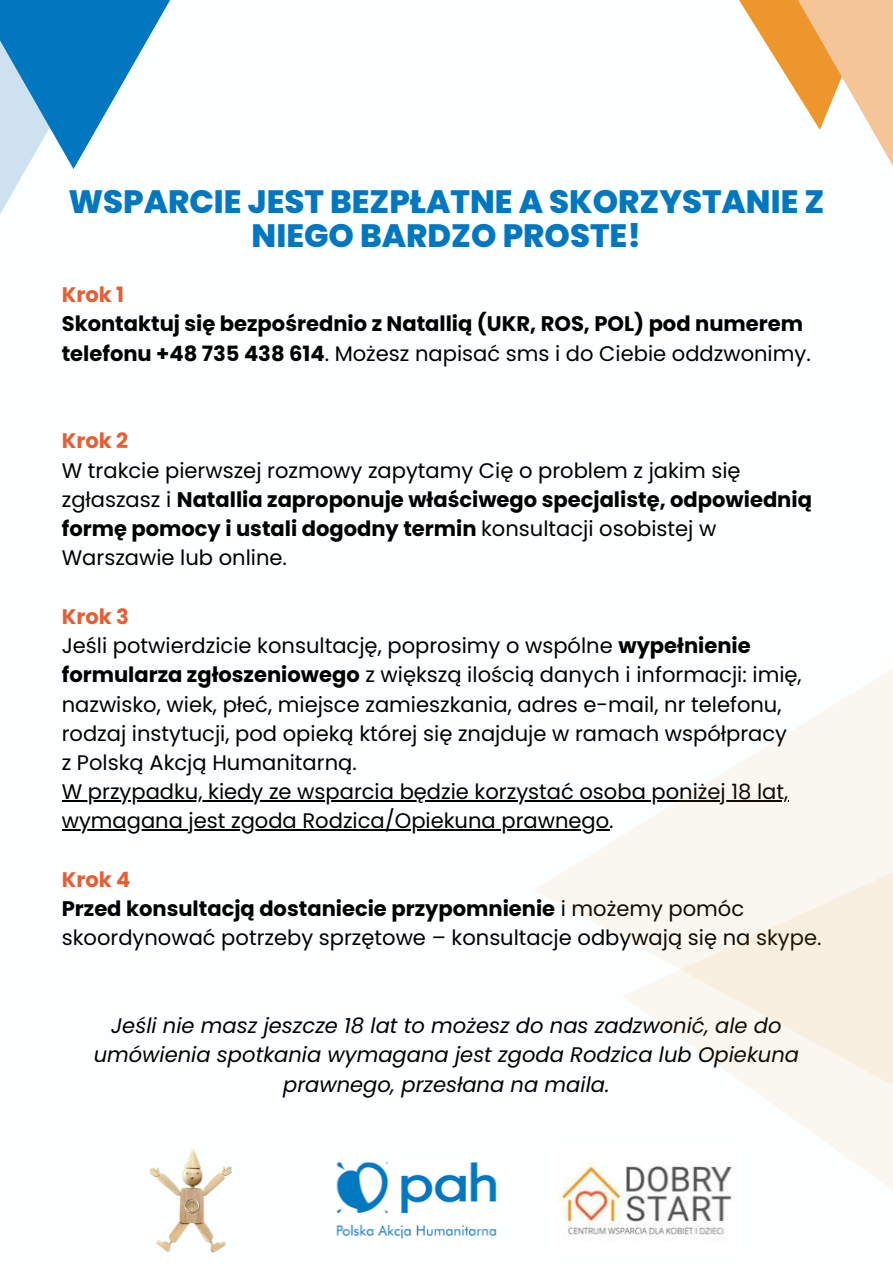
<style>
.page{position:relative;width:893px;height:1264px;background:#fff}
.page>*{position:absolute;margin:0;border:0;box-sizing:border-box;transform-origin:0 0}
.t1{font:800 32.25px/33.8px "Poppins";color:#0177c0;text-align:center}
.t2{font:21px/29.2px "Poppins";color:#000}
.t3{font:italic 21px/29.2px "Poppins";color:#000;text-align:center}
.t4{font:700 21px/29.2px "Poppins";color:#000}
.t5{font:700 21px "Poppins";color:#e75e35}
.s1{font-weight:400}
.s2{font-weight:700}
</style>
<div class="page">
<div style="left:0;top:0;width:892px;height:1262px;background:#fbffff"></div>
<svg style="left:0;top:169px;width:26px;height:45px"></svg>
<svg style="left:0;top:0;width:170px;height:169px;fill:#0177c0"></svg>
<hr style="left:62px;top:800px;width:726px;height:1px;background:#000">
<hr style="left:62px;top:829px;width:547px;height:1px;background:#000">
<svg style="left:533px;top:669px;width:359px;height:268px"></svg>
<svg style="left:621px;top:773px;width:271px;height:416px;fill:#f9f7ef"></svg>
<svg style="left:739px;top:0;width:34px;height:55px"></svg>
<svg style="left:773px;top:0;width:119px;height:164px"></svg>
<img style="left:149px;top:1139px;width:655px;height:114px">
<p class="t1" style="left:68px;top:185px;width:757px">WSPARCIE JEST BEZPŁATNE A SKORZYSTANIE Z<br>NIEGO BARDZO PROSTE!</p>
<p class="t5" style="left:62px;top:280px;width:64px">Krok 1</p>
<p class="t4" style="left:62px;top:309px;width:750px">Skontaktuj się bezpośrednio z Natallią (UKR, ROS, POL) pod numerem telefonu +48 735 438 614<span class="s1">. Możesz napisać sms i do Ciebie oddzwonimy.</span></p>
<p class="t5" style="left:62px;top:426px;width:68px">Krok 2</p>
<p class="t2" style="left:62px;top:455px;width:751px">W trakcie pierwszej rozmowy zapytamy Cię o problem z jakim się zgłaszasz i <span class="s2">Natallia zaproponuje właściwego specjalistę, odpowiednią formę pomocy i ustali dogodny termin</span> konsultacji osobistej w Warszawie lub online.</p>
<p class="t5" style="left:62px;top:601px;width:69px">Krok 3</p>
<p class="t2" style="left:62px;top:631px;width:741px">Jeśli potwierdzicie konsultację, poprosimy o wspólne <span class="s2">wypełnienie formularza zgłoszeniowego</span> z większą ilością danych i informacji: imię, nazwisko, wiek, płeć, miejsce zamieszkania, adres e-mail, nr telefonu, rodzaj instytucji, pod opieką której się znajduje w ramach współpracy</p>
<p class="t2" style="left:62px;top:748px;width:296px">z Polską Akcją Humanitarną.</p>
<p class="t2" style="left:62px;top:777px;width:728px">W przypadku, kiedy ze wsparcia będzie korzystać osoba poniżej 18 lat, wymagana jest zgoda Rodzica/Opiekuna prawnego.</p>
<p class="t5" style="left:62px;top:864px;width:70px">Krok 4</p>
<p class="t2" style="left:62px;top:894px;width:761px"><span class="s2">Przed konsultacją dostaniecie przypomnienie</span> i możemy pomóc skoordynować potrzeby sprzętowe – konsultacje odbywają się na skype.</p>
<p class="t3" style="left:94px;top:1011px;width:706px">Jeśli nie masz jeszcze 18 lat to możesz do nas zadzwonić, ale do umówienia spotkania wymagana jest zgoda Rodzica lub Opiekuna prawnego, przesłana na maila.</p>
</div>
